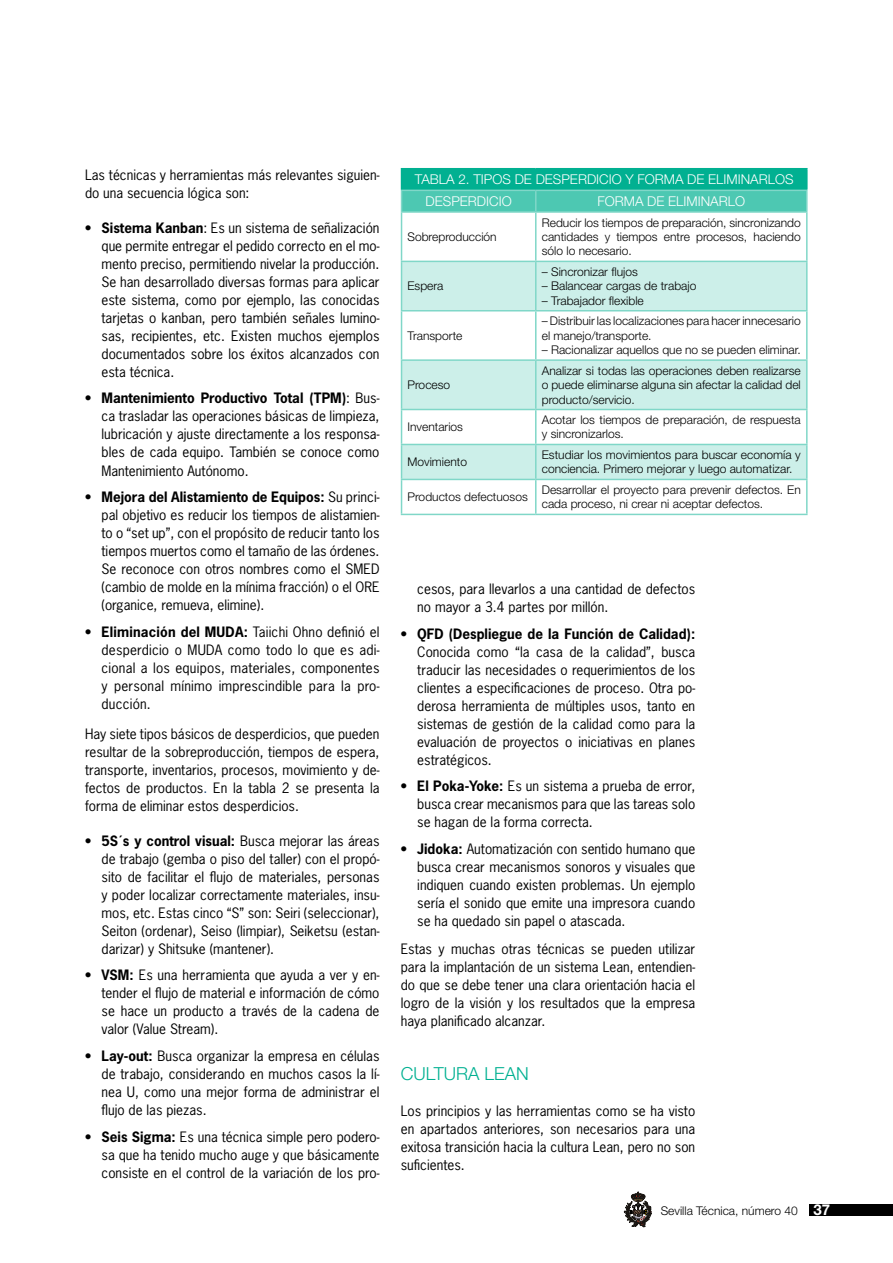
<style>
.page{position:relative;width:893px;height:1263px;background:#fff}
.page>*{position:absolute;margin:0;border:0;box-sizing:border-box;transform-origin:0 0}
.t1{font:300 18px "Helvetica Neue LT Std";color:#01b091}
.t2{font:13.5px/18px "News Gothic Std";color:#000;text-align:justify}
.t3{font:300 13.5px/21.6px "Helvetica Neue LT Std";color:#fff}
.t4{font:700 13.5px "News Gothic Std";color:#000}
.t5{font:300 12px/14.4px "Helvetica Neue LT Std";color:#000}
.s1{font-weight:700}
.s2{color:#1f497d}
.s3{font-weight:700;font-size:15px;color:#fff}
</style>
<div class="page">
<div style="left:809px;top:1204px;width:84px;height:12px;background:#000"></div>
<svg style="left:624px;top:1192px;width:28px;height:35px"></svg>
<svg style="left:402px;top:213px;width:404px;height:48px"></svg>
<svg style="left:402px;top:262px;width:404px;height:147px;fill:#ccefe9"></svg>
<svg style="left:402px;top:410px;width:404px;height:104px"></svg>
<hr style="left:401px;top:168px;width:135px;height:1px;background:#01b091">
<hr style="left:536px;top:168px;width:272px;height:1px;background:#01b091">
<hr style="left:806px;top:169px;width:2px;height:21px;background:#01b091">
<svg style="left:401px;top:169px;width:406px;height:42px;background:#28bca2"></svg>
<hr style="left:536px;top:190px;width:272px;height:1px;background:#80d7c8">
<hr style="left:806px;top:191px;width:2px;height:20px;background:#80d7c8">
<hr style="left:401px;top:213px;width:1px;height:48px;background:#80d7c8">
<hr style="left:401px;top:211px;width:135px;height:2px;background:#80d7c8">
<hr style="left:535px;top:213px;width:1px;height:48px;background:#80d7c8">
<hr style="left:536px;top:211px;width:272px;height:2px;background:#80d7c8">
<hr style="left:806px;top:213px;width:2px;height:48px;background:#80d7c8">
<hr style="left:401px;top:262px;width:1px;height:48px;background:#80d7c8">
<hr style="left:401px;top:261px;width:135px;height:1px;background:#80d7c8">
<hr style="left:535px;top:262px;width:1px;height:48px;background:#80d7c8">
<hr style="left:536px;top:261px;width:272px;height:1px;background:#80d7c8">
<hr style="left:806px;top:262px;width:2px;height:48px;background:#80d7c8">
<hr style="left:401px;top:311px;width:1px;height:48px;background:#80d7c8">
<hr style="left:401px;top:310px;width:135px;height:1px;background:#80d7c8">
<hr style="left:535px;top:311px;width:1px;height:48px;background:#80d7c8">
<hr style="left:536px;top:310px;width:272px;height:1px;background:#80d7c8">
<hr style="left:806px;top:311px;width:2px;height:48px;background:#80d7c8">
<hr style="left:401px;top:410px;width:1px;height:34px;background:#80d7c8">
<hr style="left:535px;top:410px;width:1px;height:34px;background:#80d7c8">
<hr style="left:806px;top:410px;width:2px;height:34px;background:#80d7c8">
<hr style="left:401px;top:480px;width:1px;height:34px;background:#80d7c8">
<hr style="left:401px;top:514px;width:135px;height:1px;background:#80d7c8">
<hr style="left:535px;top:480px;width:1px;height:34px;background:#80d7c8">
<hr style="left:536px;top:514px;width:272px;height:1px;background:#80d7c8">
<hr style="left:806px;top:480px;width:2px;height:34px;background:#80d7c8">
<hr style="left:401px;top:359px;width:135px;height:2px;background:#80d7c8">
<hr style="left:401px;top:361px;width:1px;height:48px;background:#80d7c8">
<hr style="left:401px;top:409px;width:135px;height:1px;background:#80d7c8">
<hr style="left:536px;top:359px;width:272px;height:2px;background:#80d7c8">
<hr style="left:535px;top:361px;width:1px;height:48px;background:#80d7c8">
<hr style="left:806px;top:361px;width:2px;height:48px;background:#80d7c8">
<hr style="left:536px;top:409px;width:272px;height:1px;background:#80d7c8">
<hr style="left:401px;top:444px;width:135px;height:1px;background:#80d7c8">
<hr style="left:401px;top:445px;width:1px;height:34px;background:#80d7c8">
<hr style="left:401px;top:479px;width:135px;height:1px;background:#80d7c8">
<hr style="left:536px;top:444px;width:272px;height:1px;background:#80d7c8">
<hr style="left:535px;top:445px;width:1px;height:34px;background:#80d7c8">
<hr style="left:806px;top:445px;width:2px;height:34px;background:#80d7c8">
<hr style="left:536px;top:479px;width:272px;height:1px;background:#80d7c8">
<p class="t2" style="left:85px;top:165px;width:296px">Las técnicas y herramientas más relevantes siguien&shy;do una secuencia lógica son:</p>
<p class="t2" style="left:102px;top:218px;width:279px;text-indent:-16px"><span class="s1">• Sistema Kanban</span>: Es un sistema de señalización que permite entregar el pedido correcto en el mo&shy;mento preciso, permitiendo nivelar la producción.<br>Se han desarrollado diversas formas para aplicar este sistema, como por ejemplo, las conocidas tarjetas o kanban, pero también señales lumino&shy;sas, recipientes, etc. Existen muchos ejemplos documentados sobre los éxitos alcanzados con esta técnica.</p>
<p class="t2" style="left:102px;top:389px;width:279px;text-indent:-16px"><span class="s1">• Mantenimiento Productivo Total (TPM)</span>: Bus&shy;ca trasladar las operaciones básicas de limpieza, lubricación y ajuste directamente a los responsa&shy;bles de cada equipo. También se conoce como Mantenimiento Autónomo.</p>
<p class="t2" style="left:102px;top:488px;width:280px;text-indent:-16px"><span class="s1">• Mejora del Alistamiento de Equipos:</span> Su princi&shy;pal objetivo es reducir los tiempos de alistamien&shy;to o “set up”, con el propósito de reducir tanto los tiempos muertos como el tamaño de las órdenes.<br>Se reconoce con otros nombres como el SMED (cambio de molde en la mínima fracción) o el ORE (organice, remueva, elimine).</p>
<p class="t2" style="left:102px;top:622px;width:279px;text-indent:-16px"><span class="s1">• Eliminación del MUDA:</span> Taiichi Ohno definió el desperdicio o MUDA como todo lo que es adi&shy;cional a los equipos, materiales, componentes y personal mínimo imprescindible para la pro&shy;ducción.</p>
<p class="t2" style="left:85px;top:724px;width:296px">Hay siete tipos básicos de desperdicios, que pueden resultar de la sobreproducción, tiempos de espera, transporte, inventarios, procesos, movimiento y de&shy;fectos de productos<span class="s2">.</span> En la tabla 2 se presenta la forma de eliminar estos desperdicios.</p>
<p class="t2" style="left:102px;top:831px;width:279px;text-indent:-16px"><span class="s1">• 5S´s y control visual:</span> Busca mejorar las áreas de trabajo (gemba o piso del taller) con el propó&shy;sito de facilitar el flujo de materiales, personas y poder localizar correctamente materiales, insu&shy;mos, etc. Estas cinco “S” son: Seiri (seleccionar), Seiton (ordenar), Seiso (limpiar), Seiketsu (estan&shy;darizar) y Shitsuke (mantener).</p>
<p class="t2" style="left:102px;top:966px;width:279px;text-indent:-16px"><span class="s1">• VSM:</span> Es una herramienta que ayuda a ver y en&shy;tender el flujo de material e información de cómo se hace un producto a través de la cadena de valor (Value Stream).</p>
<p class="t2" style="left:102px;top:1047px;width:279px;text-indent:-16px"><span class="s1">• Lay-out:</span> Busca organizar la empresa en células de trabajo, considerando en muchos casos la lí&shy;nea U, como una mejor forma de administrar el flujo de las piezas.</p>
<p class="t2" style="left:102px;top:1127px;width:279px;text-indent:-16px"><span class="s1">• Seis Sigma:</span> Es una técnica simple pero podero&shy;sa que ha tenido mucho auge y que básicamente consiste en el control de la variación de los pro-</p>
<p class="t3" style="left:426px;top:168px;width:369px;text-indent:-11px">TABLA 2. TIPOS DE DESPERDICIO Y FORMA DE ELIMINARLOS<br>DESPERDICIO</p>
<p class="t3" style="left:597px;top:190px;width:149px">FORMA DE ELIMINARLO</p>
<p class="t5" style="left:407px;top:229px;width:91px">Sobreproducción</p>
<p class="t5" style="left:407px;top:279px;width:38px">Espera</p>
<p class="t5" style="left:407px;top:328px;width:56px">Transporte</p>
<p class="t5" style="left:407px;top:377px;width:44px">Proceso</p>
<p class="t5" style="left:542px;top:215px;width:261px;text-align:justify">Reducir los tiempos de preparación, sincronizando cantidades y tiempos entre procesos, haciendo sólo lo necesario.</p>
<p class="t5" style="left:542px;top:264px;width:98px">– Sincronizar flujos</p>
<p class="t5" style="left:542px;top:279px;width:156px">– Balancear cargas de trabajo</p>
<p class="t5" style="left:542px;top:293px;width:104px">– Trabajador flexible</p>
<p class="t5" style="left:542px;top:314px;width:261px">– Distribuir las localizaciones para hacer innecesario el manejo/transporte.</p>
<p class="t5" style="left:542px;top:342px;width:260px">– Racionalizar aquellos que no se pueden eliminar.</p>
<p class="t5" style="left:542px;top:363px;width:261px;text-align:justify">Analizar si todas las operaciones deben realizarse o puede eliminarse alguna sin afectar la calidad del producto/servicio.</p>
<p class="t5" style="left:407px;top:420px;width:57px">Inventarios</p>
<p class="t5" style="left:542px;top:412px;width:261px">Acotar los tiempos de preparación, de respuesta y sincronizarlos.</p>
<p class="t5" style="left:407px;top:454px;width:61px">Movimiento</p>
<p class="t5" style="left:542px;top:447px;width:261px">Estudiar los movimientos para buscar economía y conciencia. Primero mejorar y luego automatizar.</p>
<p class="t5" style="left:407px;top:489px;width:122px">Productos defectuosos</p>
<p class="t5" style="left:542px;top:482px;width:261px">Desarrollar el proyecto para prevenir defectos. En cada proceso, ni crear ni aceptar defectos.</p>
<p class="t2" style="left:417px;top:580px;width:279px">cesos, para llevarlos a una cantidad de defectos no mayor a 3.4 partes por millón.</p>
<p class="t4" style="left:401px;top:625px;width:296px">• QFD (Despliegue de la Función de Calidad):</p>
<p class="t2" style="left:417px;top:642px;width:279px">Conocida como “la casa de la calidad”, busca traducir las necesidades o requerimientos de los clientes a especificaciones de proceso. Otra po&shy;derosa herramienta de múltiples usos, tanto en sistemas de gestión de la calidad como para la evaluación de proyectos o iniciativas en planes estratégicos.</p>
<p class="t2" style="left:417px;top:777px;width:279px;text-indent:-16px"><span class="s1">• El Poka-Yoke:</span> Es un sistema a prueba de error, busca crear mecanismos para que las tareas solo se hagan de la forma correcta.</p>
<p class="t2" style="left:417px;top:839px;width:279px;text-indent:-16px"><span class="s1">• Jidoka:</span> Automatización con sentido humano que busca crear mecanismos sonoros y visuales que indiquen cuando existen problemas. Un ejemplo sería el sonido que emite una impresora cuando se ha quedado sin papel o atascada.</p>
<p class="t2" style="left:401px;top:939px;width:296px">Estas y muchas otras técnicas se pueden utilizar para la implantación de un sistema Lean, entendien&shy;do que se debe tener una clara orientación hacia el logro de la visión y los resultados que la empresa haya planificado alcanzar.</p>
<h1 class="t1" style="left:401px;top:1063px;width:130px">CULTURA LEAN</h1>
<p class="t2" style="left:401px;top:1102px;width:296px">Los principios y las herramientas como se ha visto en apartados anteriores, son necesarios para una exitosa transición hacia la cultura Lean, pero no son suficientes.</p>
<p class="t5" style="left:661px;top:1203px;width:171px">Sevilla Técnica, número 40 <span class="s3">37</span></p>
</div>
